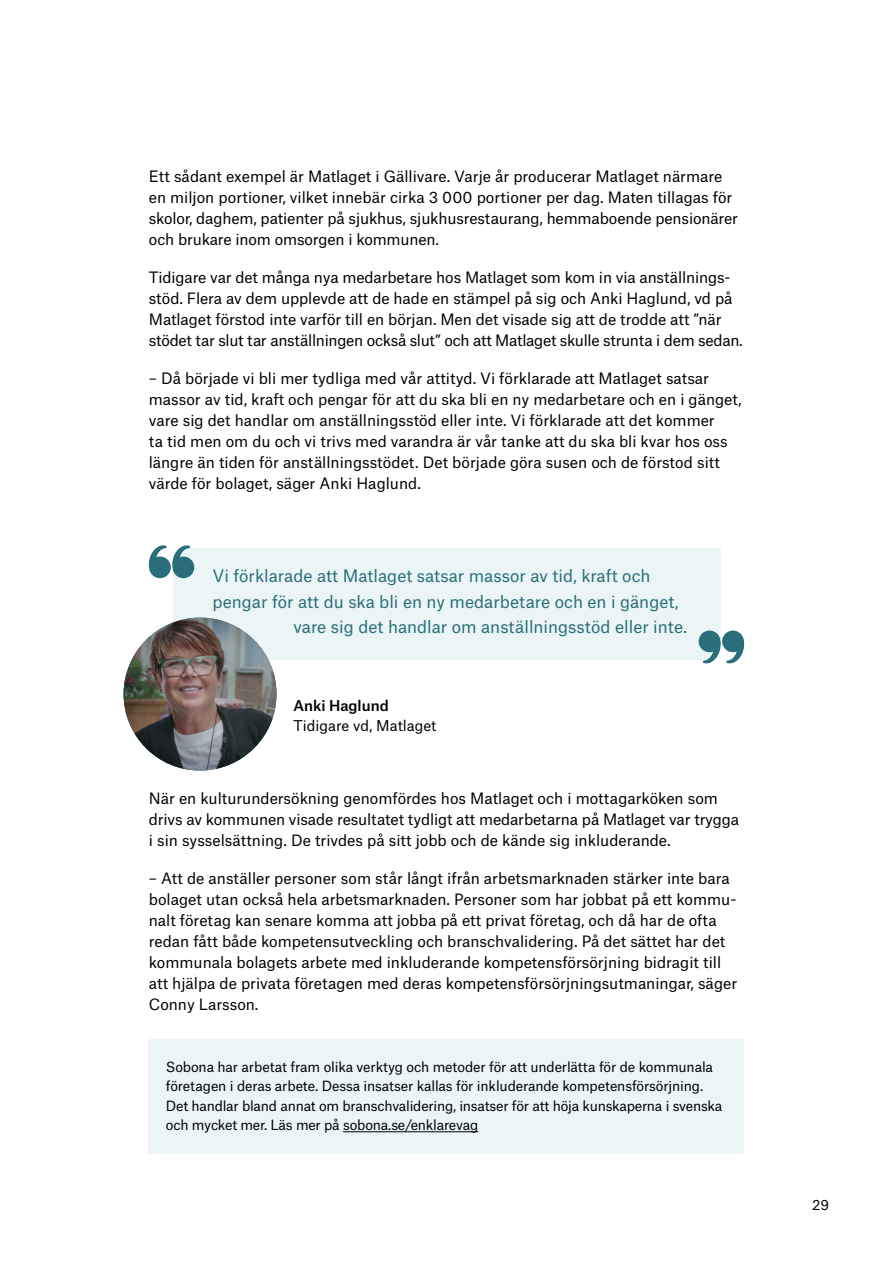
<style>
.page{position:relative;width:893px;height:1263px;background:#fff}
.page>*{position:absolute;margin:0;border:0;box-sizing:border-box;transform-origin:0 0}
.Citat_ny{font:16.5px "Atlas Grotesk";color:#296e7a}
.t1{font:15px/21px "Atlas Grotesk";color:#000001}
.Bildtext{font:14.25px/19.5px "Atlas Grotesk";color:#000001}
.Faktaruta___brödtext{font:13.5px/19.5px "Atlas Grotesk";letter-spacing:-.015em;color:#000001}
.s1{font-weight:500}
</style>
<div class="page">
<div style="left:173px;top:548px;width:548px;height:112px;background:#ebf5f6"></div>
<svg style="left:149px;top:545px;width:45px;height:33px"></svg>
<svg style="left:699px;top:630px;width:45px;height:34px"></svg>
<img style="left:124px;top:618px;width:153px;height:153px;border-radius:76px">
<div style="left:149px;top:1040px;width:595px;height:114px;background:#ebf5f6"></div>
<hr style="left:343px;top:1131px;width:135px;height:1px;background:#000001">
<p class="t1" style="left:149px;top:164px;width:591px">Ett sådant exempel är Matlaget i Gällivare. Varje år producerar Matlaget närmare en miljon portioner, vilket innebär cirka 3 000 portioner per dag. Maten tillagas för skolor, daghem, patienter på sjukhus, sjukhusrestaurang, hemmaboende pensionärer och brukare inom omsorgen i kommunen.</p>
<p class="t1" style="left:149px;top:265px;width:595px">Tidigare var det många nya medarbetare hos Matlaget som kom in via anställnings&shy;stöd. Flera av dem upplevde att de hade en stämpel på sig och Anki Haglund, vd på Matlaget förstod inte varför till en början. Men det visade sig att de trodde att ”när stödet tar slut tar anställningen också slut” och att Matlaget skulle strunta i dem sedan.</p>
<p class="t1" style="left:149px;top:366px;width:594px">– Då började vi bli mer tydliga med vår attityd. Vi förklarade att Matlaget satsar massor av tid, kraft och pengar för att du ska bli en ny medarbetare och en i gänget, vare sig det handlar om anställningsstöd eller inte. Vi förklarade att det kommer<br>ta tid men om du och vi trivs med varandra är vår tanke att du ska bli kvar hos oss längre än tiden för anställningsstödet. Det började göra susen och de förstod sitt värde för bolaget, säger Anki Haglund.</p>
<p class="Citat_ny" style="left:213px;top:563px;width:439px">Vi förklarade att Matlaget satsar massor av tid, kraft och</p>
<p class="Citat_ny" style="left:213px;top:588px;width:467px">pengar för att du ska bli en ny medarbetare och en i gänget,</p>
<p class="Citat_ny" style="left:294px;top:614px;width:395px">vare sig det handlar om anställningsstöd eller inte.</p>
<p class="Bildtext" style="left:294px;top:694px;width:144px"><span class="s1">Anki Haglund<br></span>Tidigare vd, Matlaget</p>
<p class="t1" style="left:149px;top:786px;width:592px">När en kulturundersökning genomfördes hos Matlaget och i mottagarköken som drivs av kommunen visade resultatet tydligt att medarbetarna på Matlaget var trygga i sin sysselsättning. De trivdes på sitt jobb och de kände sig inkluderande.</p>
<p class="t1" style="left:149px;top:866px;width:590px">– Att de anställer personer som står långt ifrån arbetsmarknaden stärker inte bara bolaget utan också hela arbetsmarknaden. Personer som har jobbat på ett kommu&shy;nalt företag kan senare komma att jobba på ett privat företag, och då har de ofta redan fått både kompetensutveckling och branschvalidering. På det sättet har det kommunala bolagets arbete med inkluderande kompetensförsörjning bidragit till att hjälpa de privata företagen med deras kompetensförsörjningsutmaningar, säger Conny Larsson.</p>
<p class="Faktaruta___brödtext" style="left:166px;top:1055px;width:558px">Sobona har arbetat fram olika verktyg och metoder för att underlätta för de kommunala företagen i deras arbete. Dessa insatser kallas för inkluderande kompetensförsörjning.<br>Det handlar bland annat om branschvalidering, insatser för att höja kunskaperna i svenska och mycket mer. Läs mer på sobona.se/enklarevag</p>
<p class="Faktaruta___brödtext" style="left:812px;top:1193px;width:18px">29</p>
</div>
